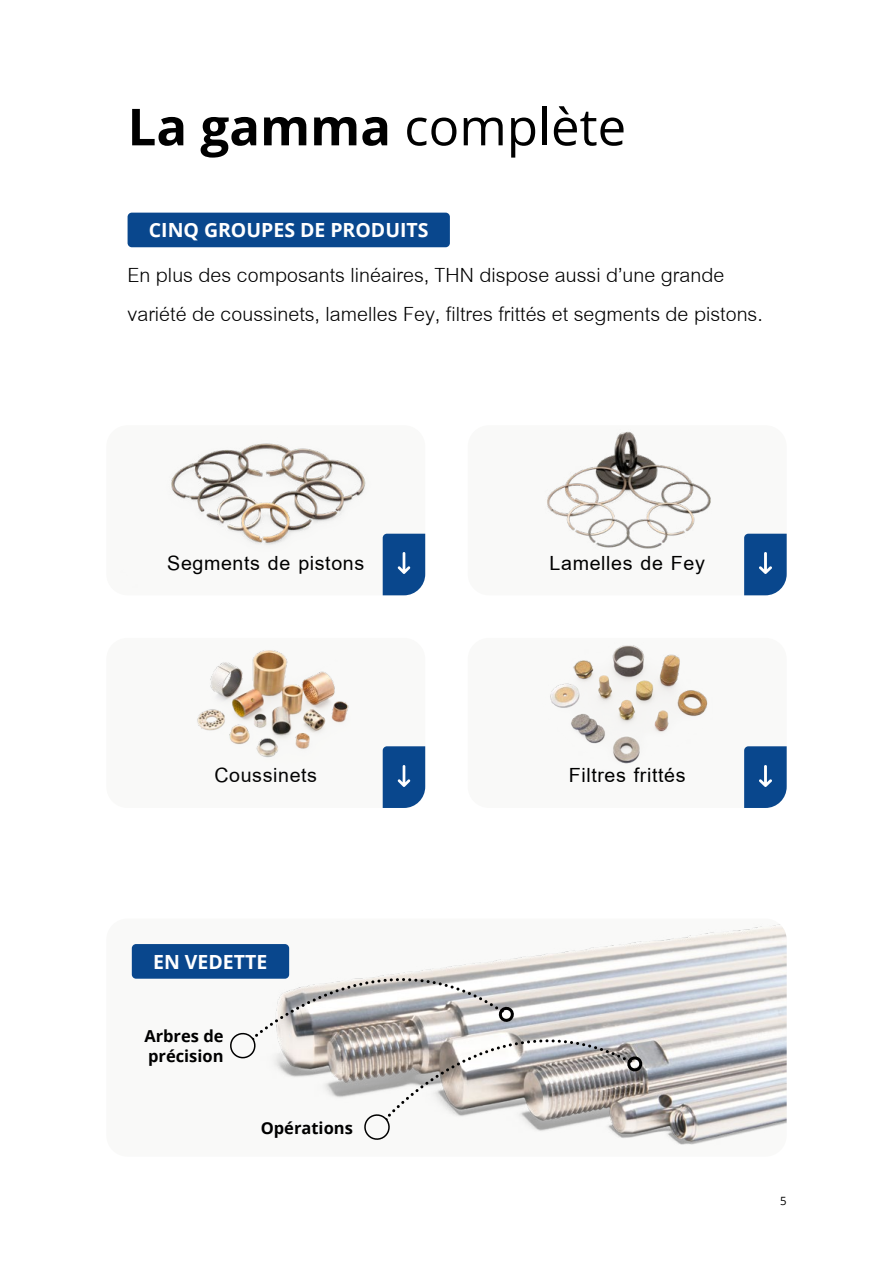
<style>
.page{position:relative;width:893px;height:1263px;background:#fff}
.page>*{position:absolute;margin:0;border:0;box-sizing:border-box;transform-origin:0 0}
.t1{font:51px "Open Sans";color:#000}
.t2{font:30px/39px "Cordia New";color:#000}
.t3{font:700 30px "Cordia New";letter-spacing:.02em;color:#000}
.t4{font:700 19.5px "Open Sans";color:#fff}
.t5{font:700 16.5px/19.8px "Open Sans";color:#000}
.t6{font:11.4px "Open Sans";color:#000}
.s1{font-weight:700}
</style>
<div class="page">
<div style="left:128px;top:213px;width:322px;height:34px;background:#09478d;border-radius:4px"></div>
<div style="left:106px;top:638px;width:319px;height:170px;background:#f9f9f8;border-radius:21px"></div>
<img style="left:197px;top:650px;width:186px;height:158px">
<div style="left:106px;top:425px;width:319px;height:170px;background:#f9f9f8;border-radius:21px"></div>
<img style="left:171px;top:443px;width:240px;height:144px">
<div style="left:468px;top:425px;width:319px;height:170px;background:#f9f9f8;border-radius:21px"></div>
<img style="left:547px;top:432px;width:211px;height:117px">
<div style="left:468px;top:638px;width:319px;height:170px;background:#f9f9f8;border-radius:21px"></div>
<img style="left:550px;top:645px;width:158px;height:119px">
<svg style="left:383px;top:534px;width:42px;height:61px"></svg>
<svg style="left:392px;top:540px;width:34px;height:48px;fill:#09478d"></svg>
<svg style="left:744px;top:534px;width:43px;height:61px"></svg>
<svg style="left:753px;top:540px;width:34px;height:48px;fill:#09478d"></svg>
<svg style="left:744px;top:746px;width:43px;height:62px"></svg>
<svg style="left:753px;top:752px;width:34px;height:48px;fill:#09478d"></svg>
<svg style="left:383px;top:746px;width:42px;height:62px"></svg>
<svg style="left:392px;top:752px;width:34px;height:48px;fill:#09478d"></svg>
<div style="left:106px;top:918px;width:681px;height:239px;background:#f9f9f8;border-radius:21px"></div>
<div style="left:132px;top:944px;width:157px;height:35px;background:#09478d;border-radius:4px"></div>
<img style="left:206px;top:924px;width:581px;height:221px">
<svg style="left:229px;top:937px;width:417px;height:204px"></svg>
<h1 class="t1" style="left:128px;top:92px;width:500px"><span class="s1">La gamma</span> complète</h1>
<p class="t4" style="left:149px;top:217px;width:281px">CINQ GROUPES DE PRODUITS</p>
<p class="t2" style="left:128px;top:256px;width:637px">En plus des composants linéaires, THN dispose aussi d’une grande variété de coussinets, lamelles Fey, filtres frittés et segments de pistons.</p>
<p class="t3" style="left:167px;top:545px;width:198px">Segments de pistons</p>
<p class="t3" style="left:550px;top:545px;width:157px">Lamelles de Fey</p>
<p class="t3" style="left:214px;top:757px;width:104px">Coussinets</p>
<p class="t4" style="left:153px;top:948px;width:116px">EN VEDETTE</p>
<p class="t5" style="left:144px;top:1026px;width:81px">Arbres de précision</p>
<p class="t5" style="left:261px;top:1117px;width:94px">Opérations</p>
<p class="t3" style="left:569px;top:757px;width:118px">Filtres frittés</p>
<p class="t6" style="left:780px;top:1193px;width:8px">5</p>
</div>
